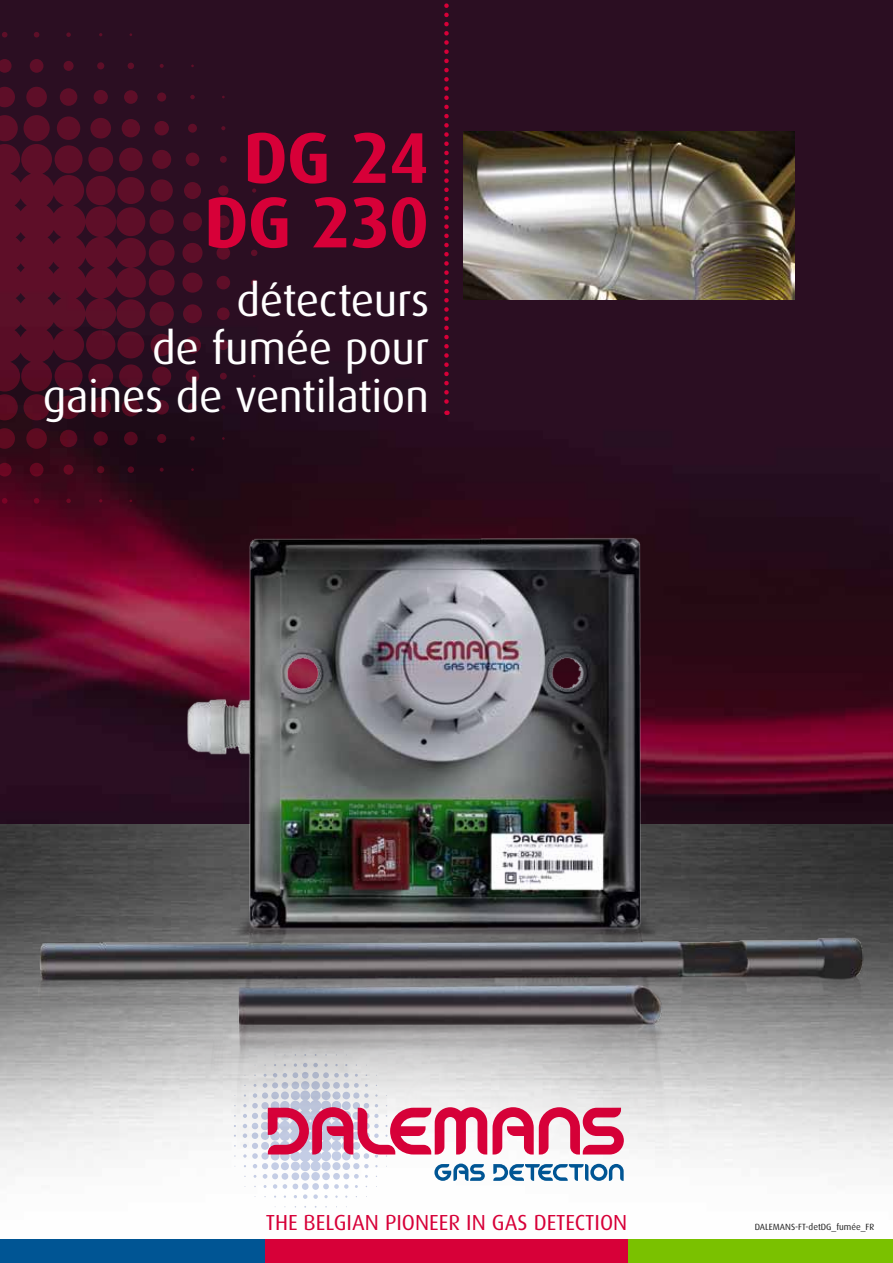
<style>
.page{position:relative;width:893px;height:1263px;background:#fff}
.page>*{position:absolute;margin:0;border:0;box-sizing:border-box;transform-origin:0 0}
.t1{font:700 72px/64.5px "Dax";letter-spacing:-.02em;color:#d70038;text-align:center}
.t2{font:45px/48px "Dax";letter-spacing:-.01em;color:#fff;text-align:right}
.t3{font:21.75px "Dax";color:#d70038}
.t4{font:9px "Dax";color:#1e1e1e}
</style>
<div class="page">
<div style="left:0;top:0;width:893px;height:824px;background:#2b0e22"></div>
<img style="left:0;top:824px;width:38px;height:348px">
<svg style="left:0;top:32px;width:257px;height:472px;background:#3a0d21"></svg>
<div style="left:584px;top:1239px;width:309px;height:24px;background:#7ac100"></div>
<div style="left:0;top:1239px;width:287px;height:24px;background:#005594"></div>
<div style="left:265px;top:1239px;width:362px;height:24px;background:#d70038"></div>
<svg style="left:444px;top:0;width:5px;height:415px;background:#640929"></svg>
<img style="left:463px;top:132px;width:331px;height:168px">
<img style="left:38px;top:493px;width:855px;height:715px">
<h1 class="t1" style="left:204px;top:126px;width:227px">DG 24<br>DG 230</h1>
<p class="t2" style="left:43px;top:277px;width:388px">détecteurs<br>de fumée pour gaines de ventilation</p>
<p class="t3" style="left:266px;top:1210px;width:363px">THE BELGIAN PIONEER IN GAS DETECTION</p>
<p class="t4" style="left:755px;top:1222px;width:121px">DALEMANS-FT-detDG_fumée_FR</p>
</div>
